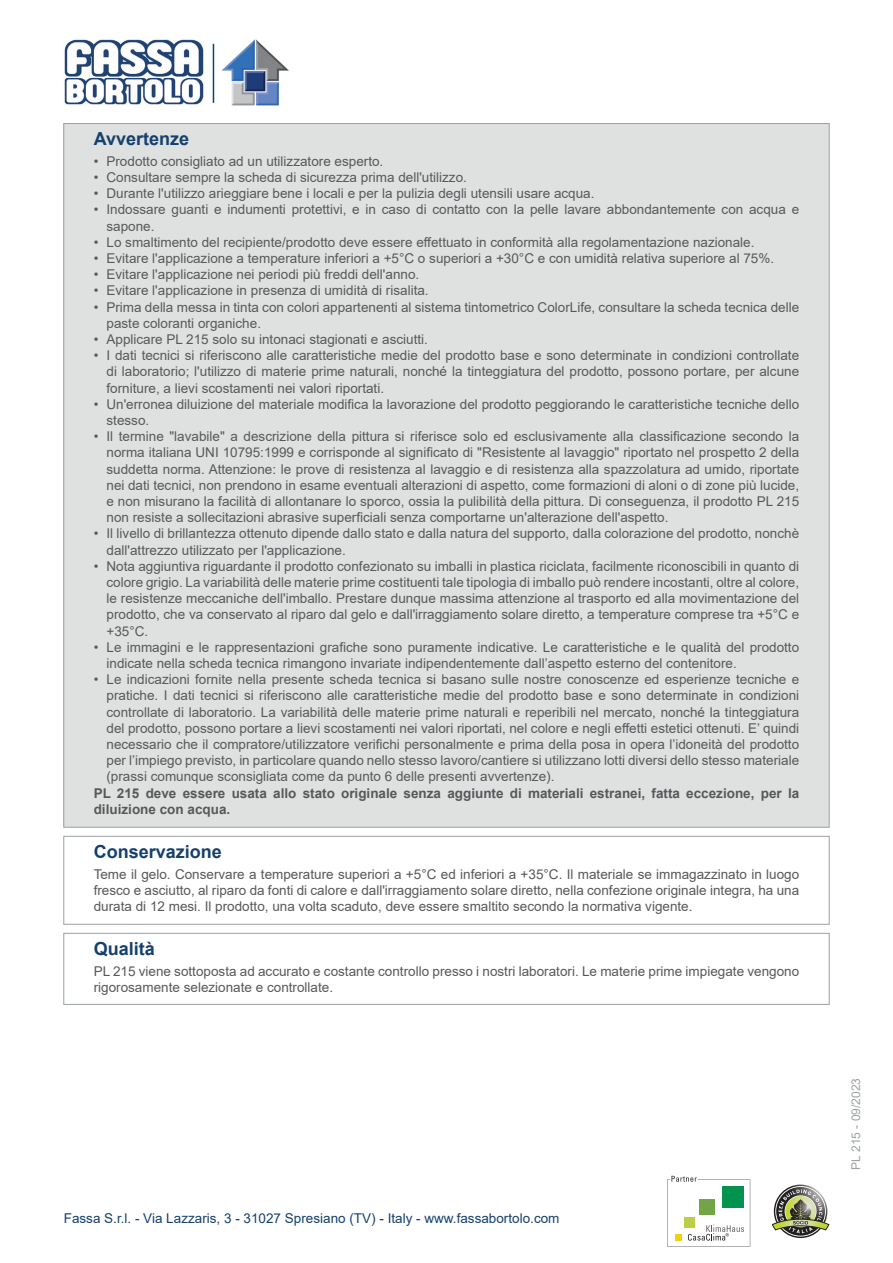
<style>
.page{position:relative;width:893px;height:1263px;background:#fff}
.page>*{position:absolute;margin:0;border:0;box-sizing:border-box;transform-origin:0 0}
.Titolo{font:700 18px "Arial";color:#15406e}
.Conservazione{font:13.5px/16.2px "Arial";color:#57585a}
.Qualita{font:13.5px/16.2px "Arial";color:#57585a}
.Note{font:700 13.5px/16.2px "Arial";color:#57585a}
.t1{font:13.5px "Arial";color:#15406e}
.t2{font:12px "Arial";color:#9ba1a4}
</style>
<div class="page">
<div style="left:64px;top:124px;width:765px;height:703px;background:#dfe1e1"></div>
<div style="left:64px;top:836px;width:765px;height:88px;border:1px solid #9ba1a4"></div>
<div style="left:64px;top:933px;width:765px;height:71px;border:1px solid #9ba1a4"></div>
<svg style="left:667px;top:1176px;width:83px;height:71px"></svg>
<svg style="left:772px;top:1186px;width:57px;height:50px"></svg>
<img style="left:64px;top:39px;width:140px;height:66px">
<hr style="left:213px;top:44px;width:1px;height:59px;background:#15406e">
<img style="left:221px;top:39px;width:68px;height:67px">
<p class="Titolo" style="left:94px;top:126px;width:97px">Avvertenze</p>
<p class="Conservazione" style="left:94px;top:153px;width:291px">• Prodotto consigliato ad un utilizzatore esperto.</p>
<p class="Conservazione" style="left:94px;top:169px;width:375px">• Consultare sempre la scheda di sicurezza prima dell'utilizzo.</p>
<p class="Conservazione" style="left:94px;top:185px;width:502px">• Durante l'utilizzo arieggiare bene i locali e per la pulizia degli utensili usare acqua.</p>
<p class="Conservazione" style="left:106px;top:201px;width:694px;text-indent:-13px">• Indossare guanti e indumenti protettivi, e in caso di contatto con la pelle lavare abbondantemente con acqua e sapone.</p>
<p class="Conservazione" style="left:94px;top:234px;width:662px">• Lo smaltimento del recipiente/prodotto deve essere effettuato in conformità alla regolamentazione nazionale.</p>
<p class="Conservazione" style="left:94px;top:250px;width:682px">• Evitare l'applicazione a temperature inferiori a +5°C o superiori a +30°C e con umidità relativa superiore al 75%.</p>
<p class="Conservazione" style="left:94px;top:266px;width:327px">• Evitare l'applicazione nei periodi più freddi dell'anno.</p>
<p class="Conservazione" style="left:94px;top:282px;width:336px">• Evitare l'applicazione in presenza di umidità di risalita.</p>
<p class="Conservazione" style="left:106px;top:299px;width:694px;text-indent:-13px">• Prima della messa in tinta con colori appartenenti al sistema tintometrico ColorLife, consultare la scheda tecnica delle paste coloranti organiche.</p>
<p class="Conservazione" style="left:94px;top:331px;width:336px">• Applicare PL 215 solo su intonaci stagionati e asciutti.</p>
<p class="Conservazione" style="left:106px;top:347px;width:694px;text-align:justify;text-indent:-13px">• I dati tecnici si riferiscono alle caratteristiche medie del prodotto base e sono determinate in condizioni controllate di laboratorio; l'utilizzo di materie prime naturali, nonché la tinteggiatura del prodotto, possono portare, per alcune forniture, a lievi scostamenti nei valori riportati.</p>
<p class="Conservazione" style="left:106px;top:396px;width:694px;text-indent:-13px">• Un'erronea diluizione del materiale modifica la lavorazione del prodotto peggiorando le caratteristiche tecniche dello stesso.</p>
<p class="Conservazione" style="left:106px;top:428px;width:694px;text-align:justify;text-indent:-13px">• Il termine "lavabile" a descrizione della pittura si riferisce solo ed esclusivamente alla classificazione secondo la norma italiana UNI 10795:1999 e corrisponde al significato di "Resistente al lavaggio" riportato nel prospetto 2 della suddetta norma. Attenzione: le prove di resistenza al lavaggio e di resistenza alla spazzolatura ad umido, riportate nei dati tecnici, non prendono in esame eventuali alterazioni di aspetto, come formazioni di aloni o di zone più lucide, e non misurano la facilità di allontanare lo sporco, ossia la pulibilità della pittura. Di conseguenza, il prodotto PL 215 non resiste a sollecitazioni abrasive superficiali senza comportarne un'alterazione dell'aspetto.</p>
<p class="Conservazione" style="left:106px;top:525px;width:694px;text-indent:-13px">• Il livello di brillantezza ottenuto dipende dallo stato e dalla natura del supporto, dalla colorazione del prodotto, nonchè dall'attrezzo utilizzato per l'applicazione.</p>
<p class="Conservazione" style="left:106px;top:558px;width:694px;text-align:justify;text-indent:-13px">• Nota aggiuntiva riguardante il prodotto confezionato su imballi in plastica riciclata, facilmente riconoscibili in quanto di colore grigio. La variabilità delle materie prime costituenti tale tipologia di imballo può rendere incostanti, oltre al colore, le resistenze meccaniche dell'imballo. Prestare dunque massima attenzione al trasporto ed alla movimentazione del prodotto, che va conservato al riparo dal gelo e dall'irraggiamento solare diretto, a temperature comprese tra +5°C e +35°C.</p>
<p class="Conservazione" style="left:106px;top:639px;width:694px;text-indent:-13px">• Le immagini e le rappresentazioni grafiche sono puramente indicative. Le caratteristiche e le qualità del prodotto indicate nella scheda tecnica rimangono invariate indipendentemente dall’aspetto esterno del contenitore.</p>
<p class="Conservazione" style="left:106px;top:671px;width:694px;text-align:justify;text-indent:-13px">• Le indicazioni fornite nella presente scheda tecnica si basano sulle nostre conoscenze ed esperienze tecniche e pratiche. I dati tecnici si riferiscono alle caratteristiche medie del prodotto base e sono determinate in condizioni controllate di laboratorio. La variabilità delle materie prime naturali e reperibili nel mercato, nonché la tinteggiatura del prodotto, possono portare a lievi scostamenti nei valori riportati, nel colore e negli effetti estetici ottenuti. E’ quindi necessario che il compratore/utilizzatore verifichi personalmente e prima della posa in opera l’idoneità del prodotto per l’impiego previsto, in particolare quando nello stesso lavoro/cantiere si utilizzano lotti diversi dello stesso materiale (prassi comunque sconsigliata come da punto 6 delle presenti avvertenze).</p>
<p class="Note" style="left:94px;top:785px;width:707px">PL 215 deve essere usata allo stato originale senza aggiunte di materiali estranei, fatta eccezione, per la diluizione con acqua.</p>
<p class="Titolo" style="left:94px;top:839px;width:130px">Conservazione</p>
<p class="Conservazione" style="left:94px;top:866px;width:707px;text-align:justify">Teme il gelo. Conservare a temperature superiori a +5°C ed inferiori a +35°C. Il materiale se immagazzinato in luogo fresco e asciutto, al riparo da fonti di calore e dall'irraggiamento solare diretto, nella confezione originale integra, ha una durata di 12 mesi. Il prodotto, una volta scaduto, deve essere smaltito secondo la normativa vigente.</p>
<p class="Titolo" style="left:94px;top:936px;width:63px">Qualità</p>
<p class="Qualita" style="left:94px;top:963px;width:707px">PL 215 viene sottoposta ad accurato e costante controllo presso i nostri laboratori. Le materie prime impiegate vengono rigorosamente selezionate e controllate.</p>
<p class="t1" style="left:64px;top:1208px;width:497px">Fassa S.r.l. - Via Lazzaris, 3 - 31027 Spresiano (TV) - Italy - www.fassabortolo.com</p>
<p class="t2" style="left:848px;top:1170px;width:93px;rotate:-90deg">PL 215 - 09/2023</p>
</div>
